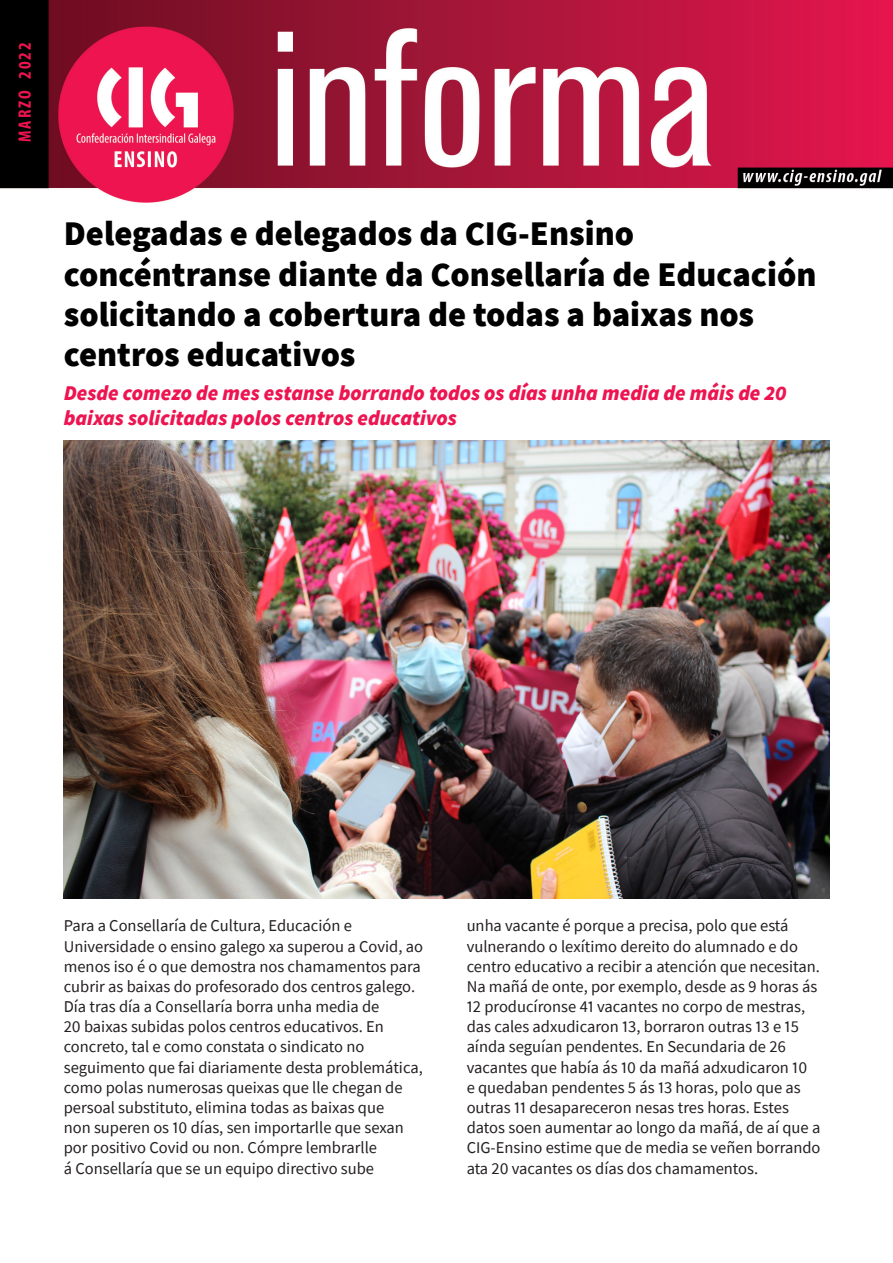
<style>
.page{position:relative;width:893px;height:1263px;background:#fff}
.page>*{position:absolute;margin:0;border:0;box-sizing:border-box;transform-origin:0 0}
.Titular_con_entradin{font:900 34.5px/40.3px "Source Sans Pro";color:#000}
.Destaque_esquerda{font:italic 900 21px/25.2px "Source Sans Pro";color:#ed1450}
.t1{font:700 condensed 18px "Myriad Pro";letter-spacing:.115em;color:#ed1450}
.t2{font:16.5px/20.1px "Source Sans Pro";color:#231f20}
</style>
<div class="page">
<img style="left:0;top:0;width:893px;height:202px">
<img style="left:64px;top:440px;width:765px;height:459px">
<p class="t1" style="left:13px;top:142px;width:101px;rotate:-90deg">MARZO 2022</p>
<p class="Titular_con_entradin" style="left:64px;top:213px;width:754px">Delegadas e delegados da CIG-Ensino concéntranse diante da Consellaría de Educación solicitando a cobertura de todas a baixas nos centros educativos</p>
<p class="Destaque_esquerda" style="left:64px;top:379px;width:724px">Desde comezo de mes estanse borrando todos os días unha media de máis de 20 baixas solicitadas polos centros educativos</p>
<p class="t2" style="left:64px;top:916px;width:361px">Para a Consellaría de Cultura, Educación e Universidade o ensino galego xa superou a Covid, ao menos iso é o que demostra nos chamamentos para cubrir as baixas do profesorado dos centros galego.</p>
<p class="t2" style="left:64px;top:996px;width:361px">Día tras día a Consellaría borra unha media de<br>20 baixas subidas polos centros educativos. En concreto, tal e como constata o sindicato no seguimento que fai diariamente desta problemática, como polas numerosas queixas que lle chegan de persoal substituto, elimina todas as baixas que<br>non superen os 10 días, sen importarlle que sexan por positivo Covid ou non. Cómpre lembrarlle<br>á Consellaría que se un equipo directivo sube</p>
<p class="t2" style="left:467px;top:916px;width:355px">unha vacante é porque a precisa, polo que está vulnerando o lexítimo dereito do alumnado e do centro educativo a recibir a atención que necesitan.</p>
<p class="t2" style="left:467px;top:976px;width:355px">Na mañá de onte, por exemplo, desde as 9 horas ás 12 producíronse 41 vacantes no corpo de mestras, das cales adxudicaron 13, borraron outras 13 e 15 aínda seguían pendentes. En Secundaria de 26 vacantes que había ás 10 da mañá adxudicaron 10<br>e quedaban pendentes 5 ás 13 horas, polo que as outras 11 desapareceron nesas tres horas. Estes datos soen aumentar ao longo da mañá, de aí que a CIG-Ensino estime que de media se veñen borrando ata 20 vacantes os días dos chamamentos.</p>
</div>
